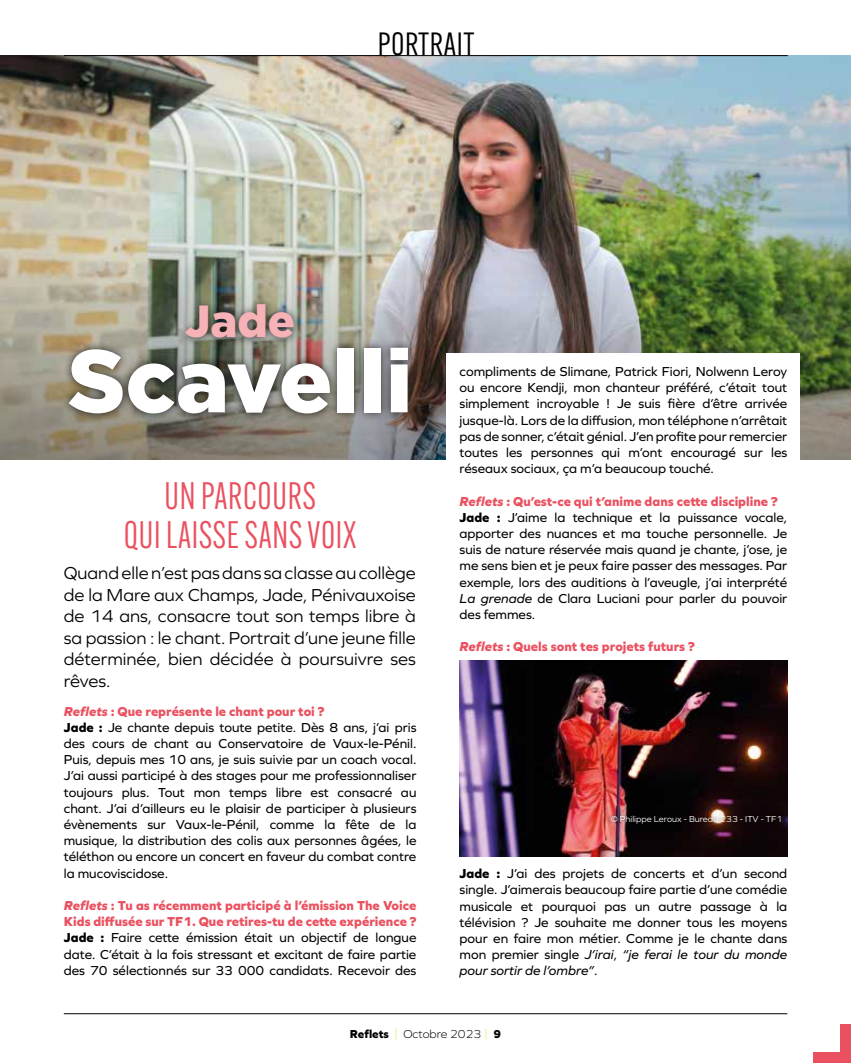
<style>
.page{position:relative;width:851px;height:1063px;background:#fff}
.page>*{position:absolute;margin:0;border:0;box-sizing:border-box;transform-origin:0 0}
.t1{font:900 88.5px "Gotham";color:#fff}
.t2{font:900 45px "Gotham";color:#f6b2b6}
.t3{font:37.5px/39px "Alternate Gothic Cond ATF";letter-spacing:.02em;color:#ea5160;text-align:center}
.t4{font:31.5px "Alternate Gothic ATF";letter-spacing:.02em;color:#000}
.t5{font:18px/21.6px "Graphie";color:#000;text-align:justify}
.t6{font:13.5px/16.2px "Graphie";color:#000;text-align:justify}
.t7{font:800 13.5px "Graphie";color:#ea5160}
.t8{font:300 12px "Graphie";color:#000}
.t9{font:9px "Graphie";color:#fff}
.s1{font-weight:800;font-style:italic;color:#ea5160}
.s2{font-weight:800;color:#ea5160}
.s3{font-weight:800}
.s4{font-style:italic}
.s5{font-style:inherit}
.s6{color:#e8e221}
</style>
<div class="page">
<div style="left:813px;top:1052px;width:37px;height:11px;background:#ea5160"></div>
<div style="left:840px;top:1025px;width:10px;height:38px;background:#ea5160"></div>
<img style="left:0;top:56px;width:850px;height:207px">
<img style="left:0;top:263px;width:850px;height:197px">
<div style="left:61px;top:295px;width:356px;height:127px;background:#000;opacity:.75"></div>
<hr style="left:64px;top:55px;width:723px;height:1px;background:#000">
<div style="left:446px;top:353px;width:354px;height:663px;background:#fff"></div>
<img style="left:459px;top:660px;width:328px;height:197px">
<hr style="left:64px;top:1013px;width:723px;height:1px;background:#000">
<div style="left:606px;top:812px;width:179px;height:15px;background:#000;opacity:.75"></div>
<h3 class="t4" style="left:378px;top:25px;width:98px">PORTRAIT</h3>
<h2 class="t2" style="left:185px;top:290px;width:112px">Jade</h2>
<h1 class="t1" style="left:68px;top:320px;width:346px">Scavelli</h1>
<h3 class="t3" style="left:124px;top:476px;width:234px">UN PARCOURS<br>QUI LAISSE SANS VOIX</h3>
<h3 class="t5" style="left:64px;top:562px;width:353px">Quand elle n’est pas dans sa classe au collège de la Mare aux Champs, Jade, Pénivauxoise de 14 ans, consacre tout son temps libre à sa passion : le chant. Portrait d’une jeune fille déterminée, bien décidée à poursuivre ses rêves.</h3>
<p class="t6" style="left:64px;top:703px;width:354px;text-align:left"><span class="s1">Reflets</span> <span class="s2">: Que représente le chant pour toi ?<br></span><span class="s3">Jade :</span> Je chante depuis toute petite. Dès 8 ans, j’ai pris des cours de chant au Conservatoire de Vaux-le-Pénil.<br>Puis, depuis mes 10 ans, je suis suivie par un coach vocal.<br>J’ai aussi participé à des stages pour me professionnaliser toujours plus. Tout mon temps libre est consacré au chant. J’ai d’ailleurs eu le plaisir de participer à plusieurs évènements sur Vaux-le-Pénil, comme la fête de la musique, la distribution des colis aux personnes âgées, le téléthon ou encore un concert en faveur du combat contre la mucoviscidose.</p>
<p class="t6" style="left:64px;top:897px;width:354px"><span class="s1">Reflets</span> <span class="s2">: Tu as récemment participé à l’émission The Voice Kids diffusée sur TF1. Que retires-tu de cette expérience ?<br></span><span class="s3">Jade :</span> Faire cette émission était un objectif de longue date. C’était à la fois stressant et excitant de faire partie des 70 sélectionnés sur 33 000 candidats. Recevoir des</p>
<p class="t6" style="left:459px;top:363px;width:329px">compliments de Slimane, Patrick Fiori, Nolwenn Leroy ou encore Kendji, mon chanteur préféré, c’était tout simplement incroyable ! Je suis fière d’être arrivée jusque-là. Lors de la diffusion, mon téléphone n’arrêtait pas de sonner, c’était génial. J’en profite pour remercier toutes les personnes qui m’ont encouragé sur les réseaux sociaux, ça m’a beaucoup touché.</p>
<p class="t6" style="left:459px;top:493px;width:329px;text-align:left"><span class="s1">Reflets</span> <span class="s2">: Qu’est-ce qui t’anime dans cette discipline ?<br></span><span class="s3">Jade :</span> J’aime la technique et la puissance vocale, apporter des nuances et ma touche personnelle. Je suis de nature réservée mais quand je chante, j’ose, je me sens bien et je peux faire passer des messages. Par exemple, lors des auditions à l’aveugle, j’ai interprété <span class="s4">La grenade</span> de Clara Luciani pour parler du pouvoir des femmes.</p>
<p class="t7" style="left:459px;top:639px;width:237px"><span class="s4">Reflets</span> : Quels sont tes projets futurs ?</p>
<p class="t9" style="left:610px;top:814px;width:173px"><span class="s5">©</span> Philippe Leroux - Bureau 233 - ITV - TF1</p>
<p class="t6" style="left:459px;top:865px;width:329px"><span class="s3">Jade :</span> J’ai des projets de concerts et d’un second single. J’aimerais beaucoup faire partie d’une comédie musicale et pourquoi pas un autre passage à la télévision ? Je souhaite me donner tous les moyens pour en faire mon métier. Comme je le chante dans mon premier single <span class="s4">J’irai</span>, <span class="s4">“je ferai le tour du monde pour sortir de l’ombre”</span>.</p>
<p class="t8" style="left:350px;top:1027px;width:153px"><span class="s3">Reflets</span> <span class="s6">|</span> Octobre 2023 <span class="s6">|</span> <span class="s3">9</span></p>
</div>
